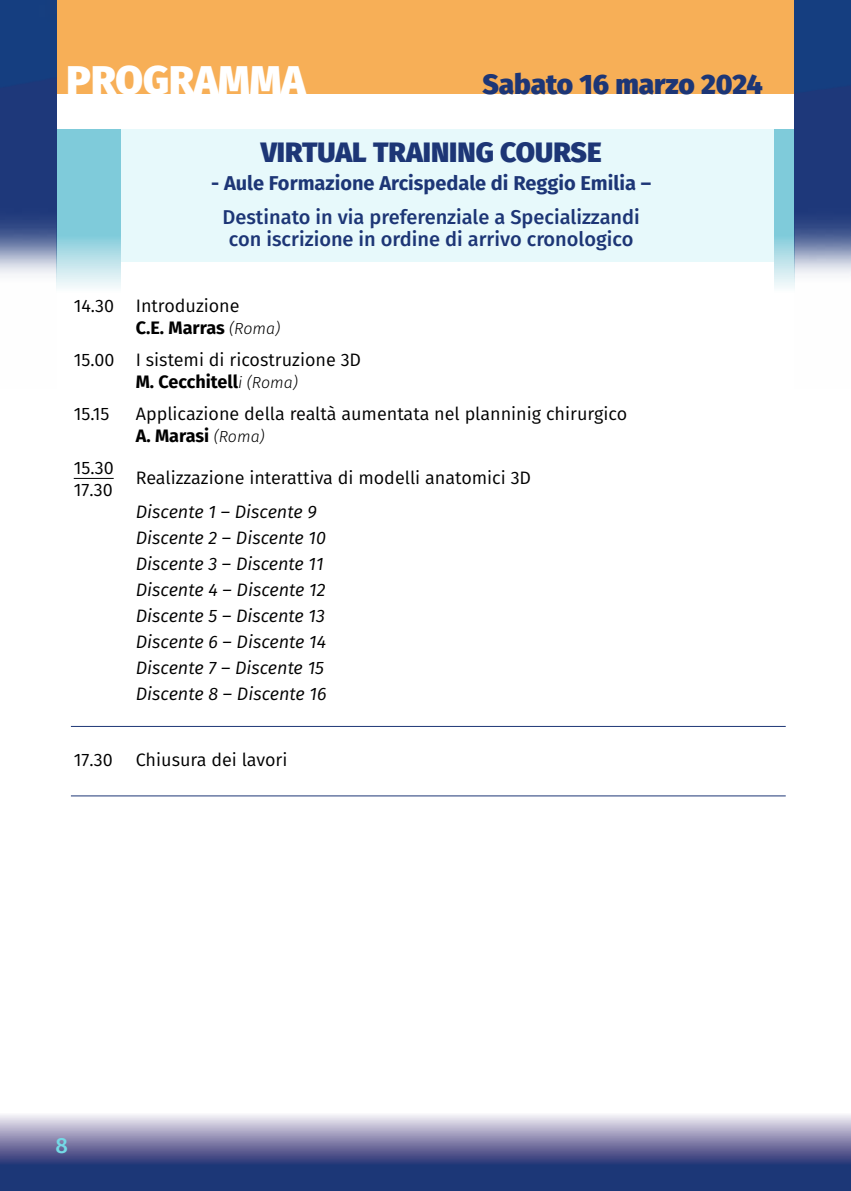
<style>
.page{position:relative;width:851px;height:1191px;background:#fff}
.page>*{position:absolute;margin:0;border:0;box-sizing:border-box;transform-origin:0 0}
.t1{font:800 40px "Fira Sans";color:#fff}
.t2{font:800 28px "Fira Sans";color:#1d3676}
.t3{font:500 22px "Fira Sans";color:#74dae6}
.t4{font:500 20px/22px "Fira Sans";color:#1d3676;text-align:center}
.t5{font:700 20px "Fira Sans";color:#1d3676}
.t6{font:18px/22px "Fira Sans";color:#000}
.t7{font:italic 18px/26px "Fira Sans";color:#000}
.s1{font-weight:700}
.s2{font-weight:300;font-style:italic;font-size:16px}
</style>
<div class="page">
<div style="left:89px;top:129px;width:693px;height:133px;background:#e7f9fb"></div>
<svg style="left:57px;top:129px;width:63px;height:159px;background:#93d3df"></svg>
<svg style="left:774px;top:129px;width:20px;height:159px;background:#93d3df"></svg>
<div style="left:45px;top:0;width:768px;height:94px;background:#f7af57"></div>
<svg style="left:0;top:1115px;width:850px;height:76px;background:#656e9d"></svg>
<svg style="left:850px;top:1115px;width:1px;height:76px"></svg>
<hr style="left:74px;top:478px;width:40px;height:1px;background:#000">
<img style="left:0;top:0;width:57px;height:288px">
<img style="left:794px;top:0;width:56px;height:288px">
<hr style="left:71px;top:726px;width:714px;height:1px;background:#1d3676">
<hr style="left:71px;top:795px;width:714px;height:1px;background:#1d3676">
<h1 class="t1" style="left:67px;top:44px;width:240px">PROGRAMMA</h1>
<h2 class="t2" style="left:482px;top:59px;width:282px">Sabato 16 marzo 2024</h2>
<h2 class="t2" style="left:261px;top:127px;width:342px">VIRTUAL TRAINING COURSE</h2>
<p class="t5" style="left:211px;top:166px;width:441px">- Aule Formazione Arcispedale di Reggio Emilia –</p>
<p class="t4" style="left:222px;top:205px;width:419px">Destinato in via preferenziale a Specializzandi con iscrizione in ordine di arrivo cronologico</p>
<p class="t6" style="left:136px;top:295px;width:146px;text-indent:-62px">14.30 Introduzione<br><span class="s1">C.E. Marras</span> <span class="s2">(Roma)</span></p>
<p class="t6" style="left:74px;top:349px;width:289px;text-align:center">15.00 I sistemi di ricostruzione 3D<br><span class="s1">M. Cecchitell</span><span class="s2">i (Roma)</span></p>
<p class="t6" style="left:74px;top:403px;width:37px">15.15</p>
<p class="t6" style="left:136px;top:403px;width:493px">Applicazione della realtà aumentata nel planninig chirurgico<br><span class="s1">A. Marasi</span> <span class="s2">(Roma)</span></p>
<p class="t6" style="left:74px;top:457px;width:41px">15.30</p>
<p class="t6" style="left:136px;top:467px;width:397px">Realizzazione interattiva di modelli anatomici 3D</p>
<p class="t6" style="left:74px;top:479px;width:40px">17.30</p>
<p class="t7" style="left:136px;top:499px;width:192px">Discente 1 – Discente 9<br>Discente 2 – Discente 10<br>Discente 3 – Discente 11<br>Discente 4 – Discente 12<br>Discente 5 – Discente 13<br>Discente 6 – Discente 14<br>Discente 7 – Discente 15<br>Discente 8 – Discente 16</p>
<p class="t6" style="left:74px;top:749px;width:40px">17.30</p>
<p class="t6" style="left:136px;top:749px;width:153px">Chiusura dei lavori</p>
<p class="t3" style="left:56px;top:1128px;width:14px">8</p>
</div>
